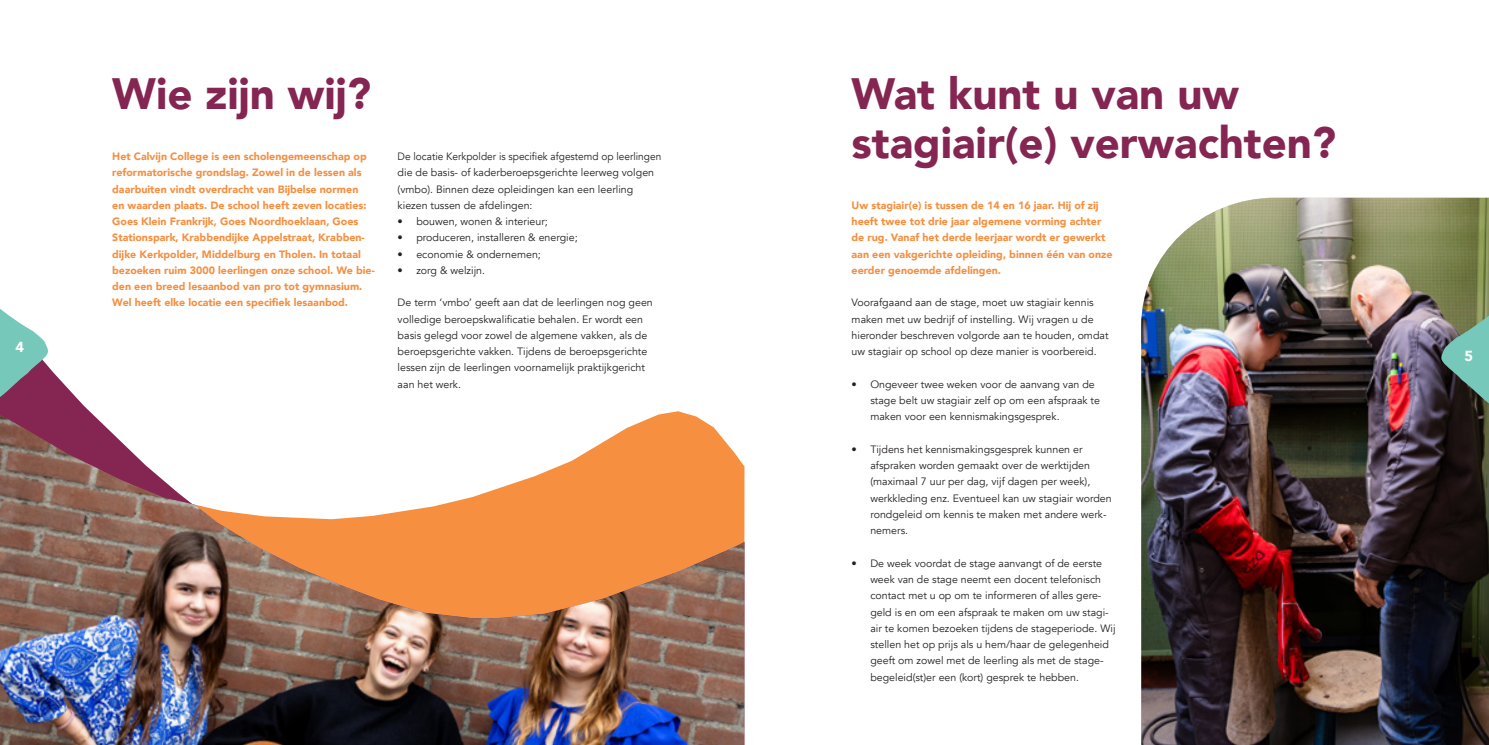
<style>
.page{position:relative;width:1489px;height:745px;background:#fff}
.page>*{position:absolute;margin:0;border:0;box-sizing:border-box;transform-origin:0 0}
.t1{font:900 43.75px "Avenir";color:#852551}
.t2{font:900 14.5px "Avenir";color:#fff}
.t3{font:10.62px/16.2px "Avenir";color:#231f20}
.t4{font:900 10.62px/16.2px "Avenir";color:#f68f40}
.t5{font:10.62px/16.2px "Avenir";color:#231f20;scale:.95 1}
</style>
<div class="page">
<img style="left:0;top:414px;width:744px;height:330px">
<img style="left:1141px;top:198px;width:347px;height:546px">
<svg style="left:0;top:309px;width:194px;height:196px"></svg>
<svg style="left:1413px;top:291px;width:75px;height:129px;background:#64736e"></svg>
<h2 class="t2" style="left:16px;top:334px;width:10px">4</h2>
<h1 class="t1" style="left:112px;top:56px;width:260px">Wie zijn wij?</h1>
<h1 class="t1" style="left:851px;top:56px;width:389px">Wat kunt u van uw</h1>
<p class="t4" style="left:112px;top:148px;width:256px">Het Calvijn College is een scholengemeenschap op</p>
<h1 class="t1" style="left:851px;top:105px;width:486px">stagiair(e) verwachten?</h1>
<p class="t5" style="left:397px;top:148px;width:279px">De locatie Kerkpolder is specifiek afgestemd op leerlingen die de basis- of kaderberoepsgerichte leerweg volgen (vmbo). Binnen deze opleidingen kan een leerling kiezen tussen de afdelingen:</p>
<p class="t3" style="left:397px;top:213px;width:152px">• bouwen, wonen &amp; interieur;</p>
<p class="t3" style="left:397px;top:229px;width:181px">• produceren, installeren &amp; energie;</p>
<p class="t3" style="left:397px;top:246px;width:145px">• economie &amp; ondernemen;</p>
<p class="t3" style="left:397px;top:262px;width:89px">• zorg &amp; welzijn.</p>
<p class="t3" style="left:397px;top:294px;width:257px">De term ‘vmbo’ geeft aan dat de leerlingen nog geen volledige beroepskwalificatie behalen. Er wordt een basis gelegd voor zowel de algemene vakken, als de beroepsgerichte vakken. Tijdens de beroepsgerichte lessen zijn de leerlingen voornamelijk praktijkgericht aan het werk.</p>
<p class="t4" style="left:112px;top:164px;width:264px">reformatorische grondslag. Zowel in de lessen als daarbuiten vindt overdracht van Bijbelse normen<br>en waarden plaats. De school heeft zeven locaties:<br>Goes Klein Frankrijk, Goes Noordhoeklaan, Goes Stationspark, Krabbendijke Appelstraat, Krabben&shy;dijke Kerkpolder, Middelburg en Tholen. In totaal bezoeken ruim 3000 leerlingen onze school. We bie&shy;den een breed lesaanbod van pro tot gymnasium.<br>Wel heeft elke locatie een specifiek lesaanbod.</p>
<p class="t4" style="left:851px;top:196px;width:262px">Uw stagiair(e) is tussen de 14 en 16 jaar. Hij of zij heeft twee tot drie jaar algemene vorming achter de rug. Vanaf het derde leerjaar wordt er gewerkt aan een vakgerichte opleiding, binnen één van onze eerder genoemde afdelingen.</p>
<p class="t3" style="left:851px;top:294px;width:258px">Voorafgaand aan de stage, moet uw stagiair kennis maken met uw bedrijf of instelling. Wij vragen u de hieronder beschreven volgorde aan te houden, omdat uw stagiair op school op deze manier is voorbereid.</p>
<p class="t3" style="left:870px;top:376px;width:231px;text-indent:-19px">• Ongeveer twee weken voor de aanvang van de stage belt uw stagiair zelf op om een afspraak te maken voor een kennismakingsgesprek.</p>
<p class="t3" style="left:870px;top:441px;width:243px;text-indent:-19px">• Tijdens het kennismakingsgesprek kunnen er afspraken worden gemaakt over de werktijden (maximaal 7 uur per dag, vijf dagen per week), werkkleding enz. Eventueel kan uw stagiair worden rondgeleid om kennis te maken met andere werk&shy;nemers.</p>
<p class="t3" style="left:870px;top:554px;width:247px;text-indent:-19px">• De week voordat de stage aanvangt of de eerste week van de stage neemt een docent telefonisch contact met u op om te informeren of alles gere&shy;geld is en om een afspraak te maken om uw stagi&shy;air te komen bezoeken tijdens de stageperiode. Wij stellen het op prijs als u hem/haar de gelegenheid geeft om zowel met de leerling als met de stage&shy;begeleid(st)er een (kort) gesprek te hebben.</p>
<h2 class="t2" style="left:1464px;top:343px;width:10px">5</h2>
</div>
